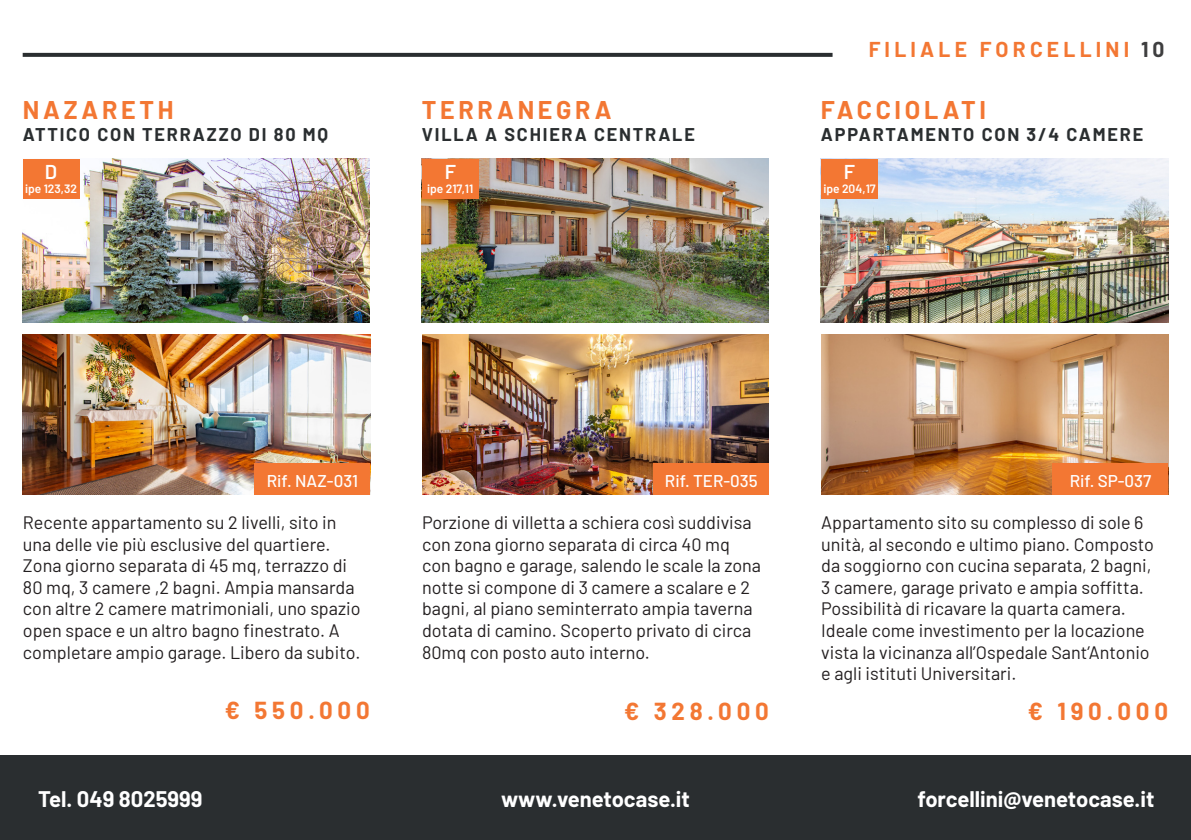
<style>
.page{position:relative;width:1191px;height:840px;background:#fff}
.page>*{position:absolute;margin:0;border:0;box-sizing:border-box;transform-origin:0 0}
.t1{font:700 25px "Barlow";letter-spacing:.15em;color:#f37733}
.t2{font:700 24px "Barlow";letter-spacing:.2em;color:#f37733}
.t3{font:700 22px "Barlow";color:#fff}
.t4{font:700 21px "Barlow";letter-spacing:.2em;color:#f37733}
.t5{font:700 21px "Barlow";color:#3e3e3f}
.t6{font:600 20px "Barlow";color:#fff}
.t7{font:18px/21.6px "Barlow";color:#231f20}
.t8{font:700 18px "Barlow";letter-spacing:.1em;color:#2a2e30}
.t9{font:500 17px "Barlow";color:#fff}
.t10{font:600 12px "Barlow";color:#fff}
</style>
<div class="page">
<svg style="left:23px;top:53px;width:809px;height:4px;background:#303436"></svg>
<div style="left:0;top:755px;width:1191px;height:84px;background:#2a2e30"></div>
<img style="left:821px;top:335px;width:347px;height:159px">
<div style="left:1052px;top:462px;width:116px;height:32px;background:#f37733"></div>
<img style="left:821px;top:159px;width:347px;height:164px">
<div style="left:821px;top:159px;width:56px;height:39px;background:#f37733"></div>
<img style="left:422px;top:335px;width:347px;height:159px">
<div style="left:653px;top:462px;width:116px;height:32px;background:#f37733"></div>
<img style="left:422px;top:159px;width:347px;height:164px">
<div style="left:422px;top:159px;width:56px;height:39px;background:#f37733"></div>
<img style="left:23px;top:335px;width:347px;height:159px">
<div style="left:254px;top:462px;width:116px;height:32px;background:#f37733"></div>
<img style="left:23px;top:159px;width:347px;height:164px">
<div style="left:23px;top:159px;width:56px;height:39px;background:#f37733"></div>
<p class="t1" style="left:23px;top:91px;width:152px">NAZARETH</p>
<p class="t8" style="left:23px;top:121px;width:307px">ATTICO CON TERRAZZO DI 80 MQ</p>
<p class="t6" style="left:45px;top:157px;width:14px">D</p>
<p class="t10" style="left:25px;top:180px;width:53px">ipe 123,32</p>
<p class="t1" style="left:422px;top:91px;width:191px">TERRANEGRA</p>
<p class="t8" style="left:422px;top:121px;width:274px">VILLA A SCHIERA CENTRALE</p>
<p class="t6" style="left:445px;top:157px;width:13px">F</p>
<p class="t10" style="left:427px;top:180px;width:48px">ipe 217,11</p>
<p class="t4" style="left:868px;top:34px;width:262px">FILIALE FORCELLINI</p>
<p class="t5" style="left:1141px;top:34px;width:25px">10</p>
<p class="t1" style="left:821px;top:91px;width:167px">FACCIOLATI</p>
<p class="t8" style="left:821px;top:121px;width:324px">APPARTAMENTO CON 3/4 CAMERE</p>
<p class="t6" style="left:844px;top:157px;width:13px">F</p>
<p class="t10" style="left:823px;top:180px;width:54px">ipe 204,17</p>
<p class="t9" style="left:267px;top:468px;width:93px">Rif. NAZ-031</p>
<p class="t9" style="left:665px;top:468px;width:94px">Rif. TER-035</p>
<p class="t9" style="left:1069px;top:468px;width:83px">Rif. SP-037</p>
<p class="t7" style="left:23px;top:510px;width:339px">Recente appartamento su 2 livelli, sito in una delle vie più esclusive del quartiere.<br>Zona giorno separata di 45 mq, terrazzo di 80 mq, 3 camere ,2 bagni. Ampia mansarda con altre 2 camere matrimoniali, uno spazio open space e un altro bagno finestrato. A completare ampio garage. Libero da subito.</p>
<p class="t7" style="left:422px;top:510px;width:340px">Porzione di villetta a schiera così suddivisa con zona giorno separata di circa 40 mq con bagno e garage, salendo le scale la zona notte si compone di 3 camere a scalare e 2 bagni, al piano seminterrato ampia taverna dotata di camino. Scoperto privato di circa 80mq con posto auto interno.</p>
<p class="t7" style="left:821px;top:510px;width:334px">Appartamento sito su complesso di sole 6 unità, al secondo e ultimo piano. Composto da soggiorno con cucina separata, 2 bagni, 3 camere, garage privato e ampia soffitta.<br>Possibilità di ricavare la quarta camera.<br>Ideale come investimento per la locazione vista la vicinanza all’Ospedale Sant’Antonio</p>
<p class="t7" style="left:821px;top:661px;width:197px">e agli istituti Universitari.</p>
<p class="t2" style="left:225px;top:692px;width:146px">€ 550.000</p>
<p class="t2" style="left:624px;top:693px;width:146px">€ 328.000</p>
<p class="t2" style="left:1027px;top:693px;width:142px">€ 190.000</p>
<p class="t3" style="left:38px;top:782px;width:166px">Tel. 049 8025999</p>
<p class="t3" style="left:501px;top:782px;width:190px">www.venetocase.it</p>
<p class="t3" style="left:917px;top:782px;width:238px">forcellini@venetocase.it</p>
</div>
